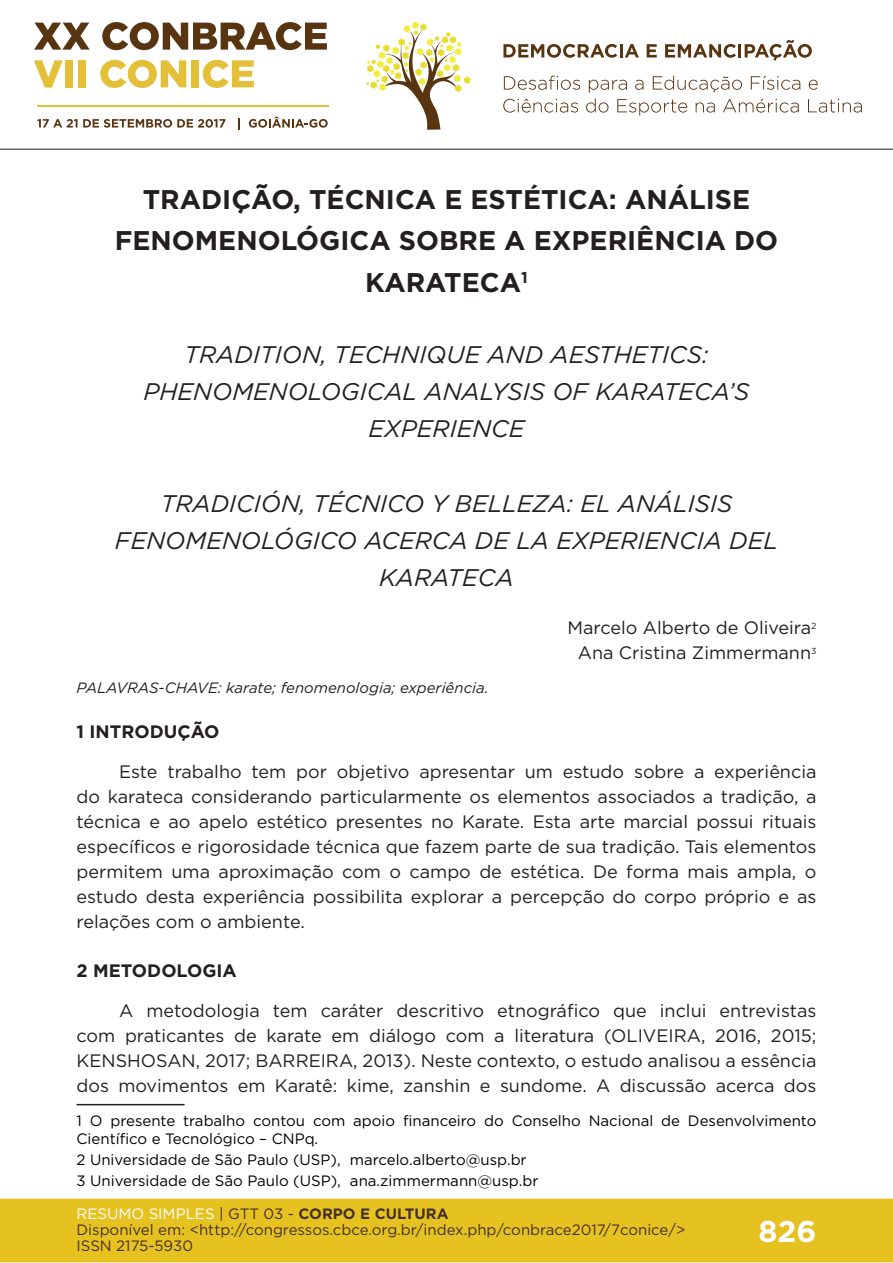
<style>
.page{position:relative;width:893px;height:1263px;background:#fff}
.page>*{position:absolute;margin:0;border:0;box-sizing:border-box;transform-origin:0 0}
.t1{font:700 30px "Gotham";color:#fff}
.t2{font:700 27px/41.4px "Gotham";color:#231f20;text-align:center}
.t3{font:italic 24px/36.9px "Gotham";color:#231f20;text-align:center}
.t4{font:18px/24.9px "Gotham";color:#231f20;text-align:justify}
.t5{font:700 18px "Gotham";color:#231f20}
.t6{font:15px/18px "Gotham";color:#000001}
.t7{font:15px/16px "Gotham";color:#462f2a}
.t8{font:italic 15px "Gotham";color:#231f20}
.s1{color:#fff}
.s2{color:#442f2a}
.s3{font-weight:700;color:#442f2a}
</style>
<div class="page">
<div style="left:0;top:1198px;width:893px;height:64px;background:#e6c221;border:2px solid #e6c221"></div>
<svg style="left:34px;top:23px;width:56px;height:27px"></svg>
<svg style="left:102px;top:22px;width:225px;height:28px"></svg>
<svg style="left:34px;top:60px;width:29px;height:28px"></svg>
<div style="left:65px;top:60px;width:8px;height:27px;background:#e3c038"></div>
<div style="left:78px;top:60px;width:8px;height:27px;background:#e3c038"></div>
<svg style="left:100px;top:60px;width:86px;height:28px"></svg>
<div style="left:191px;top:60px;width:8px;height:27px;background:#e3c038"></div>
<svg style="left:203px;top:60px;width:51px;height:28px"></svg>
<svg style="left:37px;top:119px;width:188px;height:9px"></svg>
<svg style="left:238px;top:118px;width:2px;height:11px"></svg>
<svg style="left:249px;top:117px;width:79px;height:11px"></svg>
<hr style="left:37px;top:105px;width:291px;height:2px;background:#e3c038">
<svg style="left:366px;top:21px;width:105px;height:109px"></svg>
<svg style="left:503px;top:44px;width:136px;height:14px"></svg>
<svg style="left:647px;top:44px;width:10px;height:13px"></svg>
<svg style="left:665px;top:40px;width:147px;height:21px"></svg>
<svg style="left:504px;top:76px;width:76px;height:14px"></svg>
<svg style="left:809px;top:80px;width:9px;height:10px"></svg>
<svg style="left:503px;top:99px;width:75px;height:14px"></svg>
<svg style="left:586px;top:76px;width:214px;height:39px"></svg>
<svg style="left:808px;top:99px;width:54px;height:14px"></svg>
<hr style="left:0;top:149px;width:893px;height:1px;background:#442f2a">
<hr style="left:77px;top:1104px;width:108px;height:1px;background:#231f20">
<h2 class="t2" style="left:115px;top:178px;width:665px">TRADIÇÃO, TÉCNICA E ESTÉTICA: ANÁLISE<br>FENOMENOLÓGICA SOBRE A EXPERIÊNCIA DO<br>KARATECA<sup>1</sup></h2>
<h3 class="t3" style="left:143px;top:335px;width:608px">TRADITION, TECHNIQUE AND AESTHETICS:<br>PHENOMENOLOGICAL ANALYSIS OF KARATECA’S<br>EXPERIENCE</h3>
<h3 class="t3" style="left:115px;top:484px;width:665px">TRADICIÓN, TÉCNICO Y BELLEZA: EL ANÁLISIS<br>FENOMENOLÓGICO ACERCA DE LA EXPERIENCIA DEL<br>KARATECA</h3>
<p class="t4" style="left:567px;top:615px;width:250px;text-align:center">Marcelo Alberto de Oliveira<sup>2<br></sup>Ana Cristina Zimmermann<sup>3</sup></p>
<p class="t8" style="left:77px;top:678px;width:413px">PALAVRAS-CHAVE: karate; fenomenologia; experiência.</p>
<p class="t5" style="left:77px;top:720px;width:144px">1 INTRODUÇÃO</p>
<p class="t4" style="left:77px;top:759px;width:741px;text-indent:43px">Este trabalho tem por objetivo apresentar um estudo sobre a experiência do karateca considerando particularmente os elementos associados a tradição, a técnica e ao apelo estético presentes no Karate. Esta arte marcial possui rituais específicos e rigorosidade técnica que fazem parte de sua tradição. Tais elementos permitem uma aproximação com o campo de estética. De forma mais ampla, o estudo desta experiência possibilita explorar a percepção do corpo próprio e as relações com o ambiente.</p>
<p class="t5" style="left:77px;top:959px;width:162px">2 METODOLOGIA</p>
<p class="t4" style="left:77px;top:998px;width:741px;text-indent:43px">A metodologia tem caráter descritivo etnográfico que inclui entrevistas com praticantes de karate em diálogo com a literatura (OLIVEIRA, 2016, 2015; KENSHOSAN, 2017; BARREIRA, 2013). Neste contexto, o estudo analisou a essência dos movimentos em Karatê: kime, zanshin e sundome. A discussão acerca dos</p>
<p class="t6" style="left:77px;top:1111px;width:741px">1 O presente trabalho contou com apoio financeiro do Conselho Nacional de Desenvolvimento<br>Científico e Tecnológico – CNPq.</p>
<p class="t6" style="left:77px;top:1149px;width:463px;line-height:21.3px">2 Universidade de São Paulo (USP), marcelo.alberto@usp.br<br>3 Universidade de São Paulo (USP), ana.zimmermann@usp.br</p>
<p class="t7" style="left:77px;top:1205px;width:610px"><span class="s1">RESUMO SIMPLES</span> <span class="s2">| GTT 03 -</span> <span class="s3">CORPO E CULTURA<br></span>Disponível em: &lt;http://congressos.cbce.org.br/index.php/conbrace2017/7conice/&gt;<br>ISSN 2175-5930</p>
<h1 class="t1" style="left:758px;top:1212px;width:60px">826</h1>
</div>
